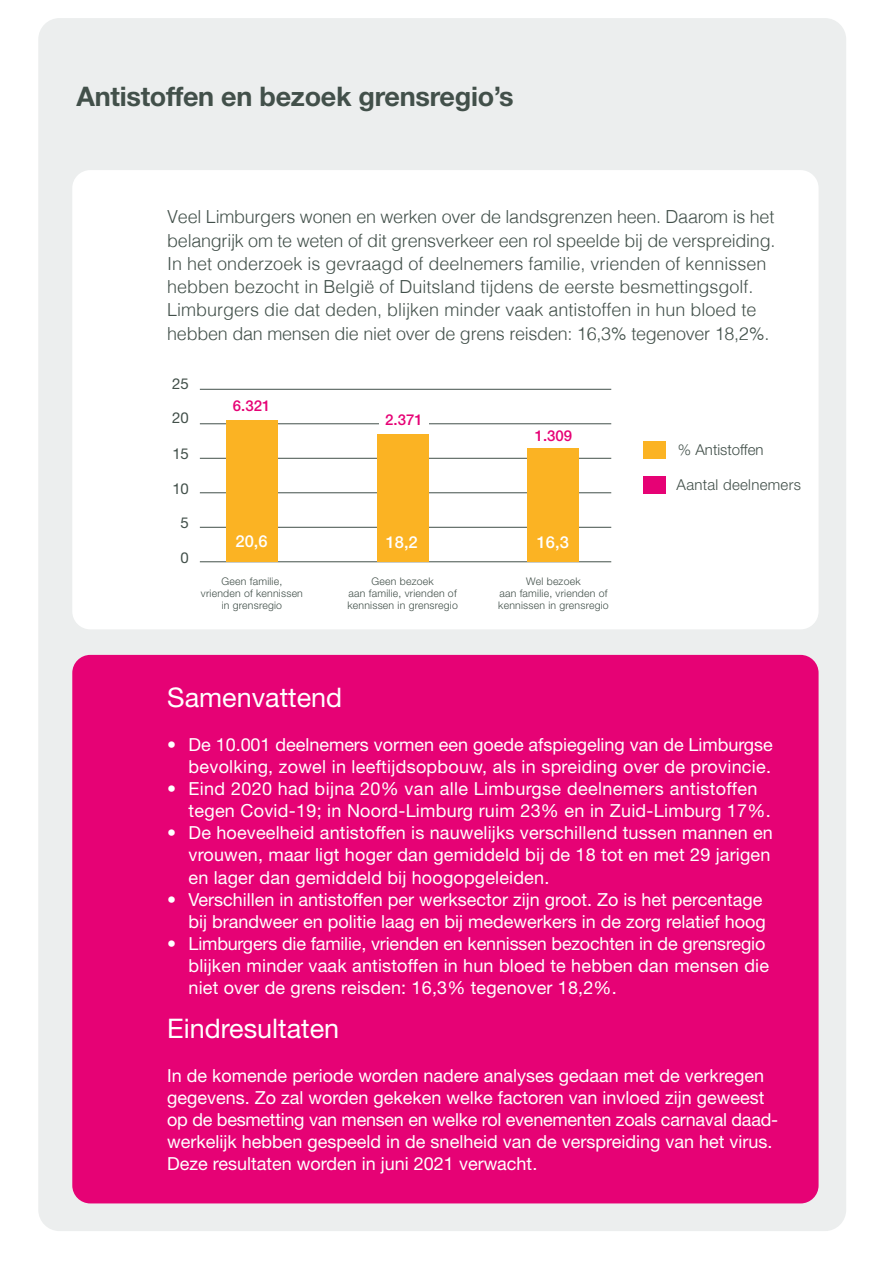
<style>
.page{position:relative;width:893px;height:1263px;background:#fff}
.page>*{position:absolute;margin:0;border:0;box-sizing:border-box;transform-origin:0 0}
.t1{font:700 27px "Helvetica Neue LT Std";letter-spacing:-.01em;color:#42504a}
.t2{font:27px "Helvetica Neue LT Std";color:#fff}
.t3{font:18px/22px "Helvetica Neue LT Std";color:#fff}
.t4{font:300 18px/23.2px "Helvetica";color:#42504a}
.t5{font:18px "Helvetica Neue LT Std";letter-spacing:.02em;color:#fff}
.t6{font:500 16.5px "Helvetica Neue LT Std";color:#fff}
.t7{font:300 15px "Helvetica Neue LT Std";letter-spacing:.02em;color:#42504a}
.t8{font:500 15px "Helvetica Neue LT Std";color:#e60275}
.t9{font:300 15px "Helvetica Neue LT Std";color:#42504a}
.t10{font:15px "Helvetica Neue LT Std";letter-spacing:-.015em;color:#42504a}
.t11{font:300 10.5px/12px "Helvetica Neue LT Std";letter-spacing:.02em;color:#42504a}
</style>
<div class="page">
<div style="left:38px;top:18px;width:808px;height:1213px;background:#eceeee;border-radius:21px"></div>
<div style="left:72px;top:170px;width:747px;height:459px;background:#fff;border-radius:18px"></div>
<div style="left:72px;top:655px;width:747px;height:548px;background:#e60275;border-radius:18px"></div>
<hr style="left:200px;top:389px;width:411px;height:1px;background:#42504a">
<hr style="left:200px;top:423px;width:411px;height:1px;background:#42504a">
<hr style="left:200px;top:458px;width:411px;height:1px;background:#42504a">
<hr style="left:200px;top:492px;width:411px;height:1px;background:#42504a">
<hr style="left:200px;top:527px;width:411px;height:1px;background:#42504a">
<hr style="left:200px;top:561px;width:411px;height:1px;background:#42504a">
<div style="left:226px;top:420px;width:52px;height:141px;background:#fbb323"></div>
<div style="left:377px;top:434px;width:51px;height:127px;background:#fbb323"></div>
<div style="left:379px;top:415px;width:50px;height:17px;background:#fff"></div>
<div style="left:528px;top:448px;width:51px;height:113px;background:#fbb323"></div>
<div style="left:643px;top:476px;width:22px;height:18px;background:#e60275"></div>
<div style="left:643px;top:441px;width:22px;height:17px;background:#fbb323"></div>
<p class="t1" style="left:77px;top:80px;width:439px">Antistoffen en bezoek grensregio’s</p>
<p class="t4" style="left:167px;top:204px;width:610px">Veel Limburgers wonen en werken over de landsgrenzen heen. Daarom is het belangrijk om te weten of dit grensverkeer een rol speelde bij de verspreiding.<br>In het onderzoek is gevraagd of deelnemers familie, vrienden of kennissen hebben bezocht in België of Duitsland tijdens de eerste besmettingsgolf.</p>
<p class="t4" style="left:167px;top:297px;width:591px">Limburgers die dat deden, blijken minder vaak antistoffen in hun bloed te</p>
<p class="t4" style="left:167px;top:321px;width:604px">hebben dan mensen die niet over de grens reisden: 16,3% tegenover 18,2%.</p>
<p class="t10" style="left:172px;top:375px;width:18px">25</p>
<p class="t10" style="left:172px;top:409px;width:18px">20</p>
<p class="t10" style="left:172px;top:444px;width:18px">15</p>
<p class="t10" style="left:172px;top:479px;width:18px">10</p>
<p class="t10" style="left:180px;top:513px;width:10px">5</p>
<p class="t10" style="left:180px;top:549px;width:10px">0</p>
<p class="t8" style="left:233px;top:397px;width:39px">6.321</p>
<p class="t6" style="left:236px;top:531px;width:34px">20,6</p>
<p class="t11" style="left:221px;top:575px;width:62px">Geen familie,</p>
<p class="t11" style="left:201px;top:587px;width:104px">vrienden of kennissen</p>
<p class="t11" style="left:222px;top:599px;width:62px">in grensregio</p>
<p class="t8" style="left:385px;top:411px;width:39px">2.371</p>
<p class="t6" style="left:386px;top:532px;width:34px">18,2</p>
<p class="t11" style="left:372px;top:575px;width:64px">Geen bezoek</p>
<p class="t11" style="left:349px;top:587px;width:110px">aan familie, vrienden of</p>
<p class="t11" style="left:347px;top:599px;width:112px">kennissen in grensregio</p>
<p class="t8" style="left:535px;top:427px;width:39px">1.309</p>
<p class="t6" style="left:537px;top:532px;width:34px">16,3</p>
<p class="t11" style="left:526px;top:575px;width:56px">Wel bezoek</p>
<p class="t11" style="left:498px;top:587px;width:112px">aan familie, vrienden of kennissen in grensregio</p>
<p class="t9" style="left:678px;top:440px;width:87px">% Antistoffen</p>
<p class="t7" style="left:677px;top:475px;width:126px">Aantal deelnemers</p>
<p class="t2" style="left:167px;top:681px;width:177px">Samenvattend</p>
<p class="t3" style="left:167px;top:733px;width:607px;text-align:right">• De 10.001 deelnemers vormen een goede afspiegeling van de Limburgse bevolking, zowel in leeftijdsopbouw, als in spreiding over de provincie.</p>
<p class="t5" style="left:167px;top:778px;width:592px">• Eind 2020 had bijna 20% van alle Limburgse deelnemers antistoffen</p>
<p class="t3" style="left:189px;top:800px;width:584px">tegen Covid-19; in Noord-Limburg ruim 23% en in Zuid-Limburg 17%.</p>
<p class="t3" style="left:189px;top:822px;width:586px;text-indent:-21px">• De hoeveelheid antistoffen is nauwelijks verschillend tussen mannen en vrouwen, maar ligt hoger dan gemiddeld bij de 18 tot en met 29 jarigen en lager dan gemiddeld bij hoogopgeleiden.</p>
<p class="t3" style="left:167px;top:888px;width:600px;text-align:right">• Verschillen in antistoffen per werksector zijn groot. Zo is het percentage bij brandweer en politie laag en bij medewerkers in de zorg relatief hoog</p>
<p class="t3" style="left:189px;top:932px;width:582px;text-indent:-21px">• Limburgers die familie, vrienden en kennissen bezochten in de grensregio blijken minder vaak antistoffen in hun bloed te hebben dan mensen die niet over de grens reisden: 16,3% tegenover 18,2%.</p>
<p class="t2" style="left:167px;top:1012px;width:174px">Eindresultaten</p>
<p class="t3" style="left:167px;top:1064px;width:612px">In de komende periode worden nadere analyses gedaan met de verkregen gegevens. Zo zal worden gekeken welke factoren van invloed zijn geweest op de besmetting van mensen en welke rol evenementen zoals carnaval daad&shy;werkelijk hebben gespeeld in de snelheid van de verspreiding van het virus.</p>
<p class="t3" style="left:167px;top:1152px;width:372px">Deze resultaten worden in juni 2021 verwacht.</p>
</div>
